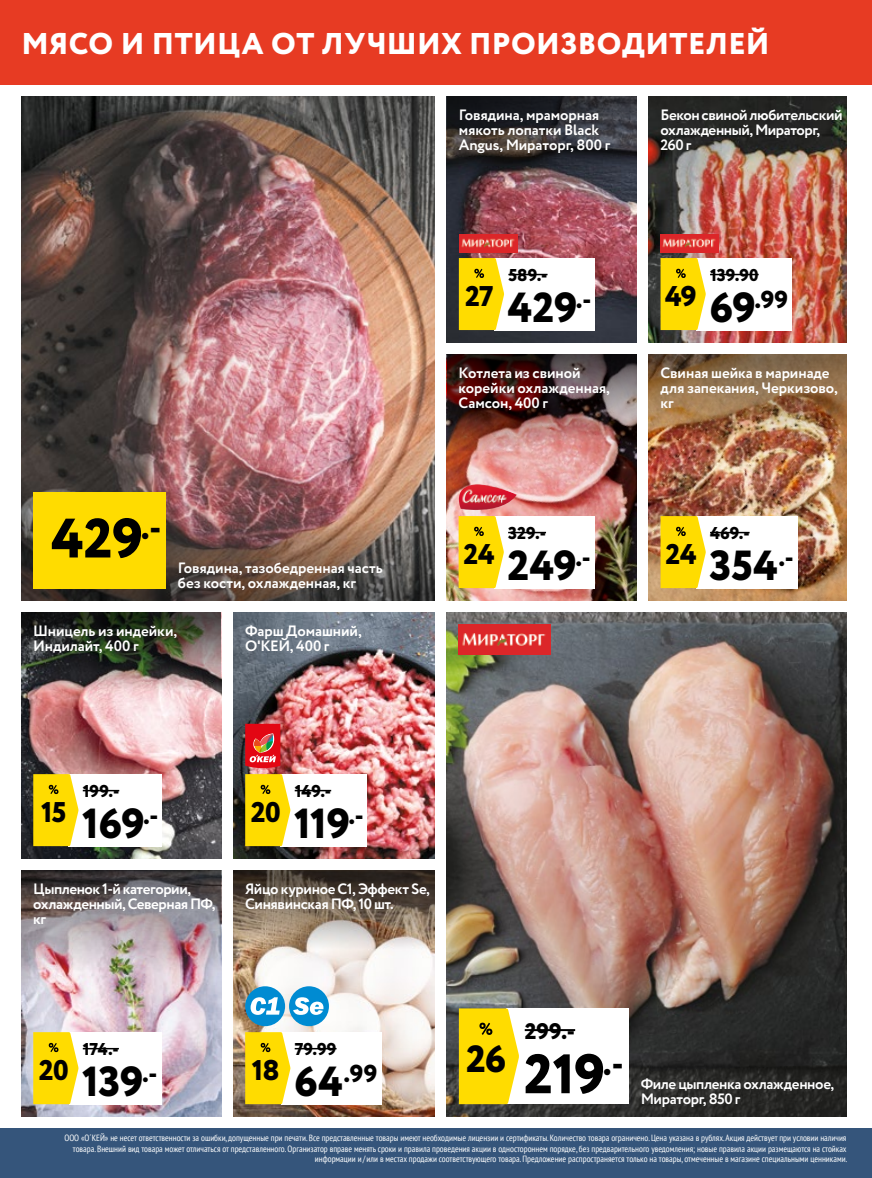
<style>
.page{position:relative;width:872px;height:1178px;background:#fff}
.page>*{position:absolute;margin:0;border:0;box-sizing:border-box;transform-origin:0 0}
.t1{font:800 55.5px "Circe";letter-spacing:-.005em;color:#000}
.t2{font:800 42px "Circe";letter-spacing:-.01em;color:#000}
.t3{font:800 37.95px "Circe";color:#000}
.t4{font:800 30px "Circe";letter-spacing:.015em;color:#fff}
.t5{font:800 28.5px "Circe";letter-spacing:-.02em;color:#000}
.t6{font:800 24.45px "Circe";color:#000}
.t7{font:800 22.5px "Circe";color:#000}
.t8{font:800 17.1px "Circe";color:#000}
.t9{font:700 15px/15px "Circe";letter-spacing:-.01em;color:#fff}
.t10{font:700 15px/15px "Circe";letter-spacing:-.03em;color:#fff}
.t11{font:condensed 9px/10.5px "PT Sans";color:#fff;text-align:right}
.s1{font-size:42px}
</style>
<div class="page">
<img style="left:648px;top:450px;width:198px;height:150px">
<img style="left:233px;top:612px;width:202px;height:246px">
<img style="left:233px;top:963px;width:202px;height:153px">
<img style="left:21px;top:990px;width:200px;height:126px">
<img style="left:21px;top:96px;width:414px;height:408px">
<img style="left:446px;top:354px;width:190px;height:246px">
<img style="left:648px;top:96px;width:198px;height:246px">
<img style="left:447px;top:612px;width:399px;height:504px">
<img style="left:446px;top:192px;width:190px;height:150px">
<svg style="left:446px;top:96px;width:190px;height:96px;background:#3a3438"></svg>
<img style="left:447px;top:354px;width:189px;height:96px">
<img style="left:648px;top:354px;width:198px;height:96px">
<img style="left:460px;top:234px;width:58px;height:18px">
<img style="left:661px;top:234px;width:58px;height:18px">
<img style="left:21px;top:705px;width:200px;height:153px">
<img style="left:21px;top:612px;width:200px;height:93px">
<img style="left:21px;top:870px;width:200px;height:120px">
<svg style="left:233px;top:870px;width:202px;height:93px;background:#8b7d70"></svg>
<img style="left:459px;top:624px;width:92px;height:30px">
<img style="left:459px;top:484px;width:58px;height:27px">
<svg style="left:21px;top:504px;width:414px;height:96px;background:#69524a"></svg>
<svg style="left:245px;top:724px;width:35px;height:44px;background:#da3232"></svg>
<div style="left:0;top:1128px;width:872px;height:50px;background:#35557b"></div>
<div style="left:33px;top:492px;width:133px;height:96px;background:#ffdc00"></div>
<div style="left:494px;top:258px;width:101px;height:72px;background:#fff"></div>
<hr style="left:508px;top:274px;width:39px;height:1px;background:#000">
<svg style="left:459px;top:258px;width:45px;height:72px;background:#fbdc17"></svg>
<div style="left:696px;top:258px;width:95px;height:72px;background:#fff"></div>
<hr style="left:710px;top:274px;width:48px;height:1px;background:#000">
<svg style="left:660px;top:258px;width:46px;height:72px;background:#f9da19"></svg>
<div style="left:494px;top:516px;width:100px;height:72px;background:#fff"></div>
<hr style="left:508px;top:532px;width:38px;height:1px;background:#000">
<svg style="left:458px;top:516px;width:46px;height:72px;background:#fbdb1a"></svg>
<div style="left:696px;top:516px;width:101px;height:72px;background:#fff"></div>
<hr style="left:710px;top:532px;width:39px;height:1px;background:#000">
<svg style="left:660px;top:516px;width:46px;height:72px;background:#fadb19"></svg>
<div style="left:69px;top:774px;width:93px;height:72px;background:#fff"></div>
<hr style="left:83px;top:790px;width:36px;height:1px;background:#000">
<svg style="left:33px;top:774px;width:45px;height:72px;background:#fada15"></svg>
<div style="left:69px;top:1032px;width:92px;height:72px;background:#fff"></div>
<hr style="left:83px;top:1048px;width:36px;height:1px;background:#000">
<svg style="left:33px;top:1032px;width:45px;height:72px;background:#fbdb16"></svg>
<div style="left:280px;top:1032px;width:101px;height:72px;background:#fff"></div>
<hr style="left:295px;top:1048px;width:41px;height:1px;background:#000">
<svg style="left:245px;top:1032px;width:45px;height:72px;background:#fbdb16"></svg>
<div style="left:280px;top:774px;width:87px;height:72px;background:#fff"></div>
<hr style="left:295px;top:790px;width:36px;height:1px;background:#000">
<svg style="left:245px;top:774px;width:45px;height:72px;background:#fadb15"></svg>
<div style="left:506px;top:1008px;width:123px;height:96px;background:#fff"></div>
<hr style="left:525px;top:1029px;width:50px;height:2px;background:#000">
<svg style="left:459px;top:1008px;width:60px;height:96px;background:#fbdb17"></svg>
<div style="left:245px;top:986px;width:40px;height:40px;background:#008bd2;border-radius:50%"></div>
<svg style="left:250px;top:997px;width:30px;height:18px"></svg>
<div style="left:289px;top:986px;width:40px;height:40px;background:#008bd2;border-radius:50%"></div>
<svg style="left:293px;top:997px;width:30px;height:18px"></svg>
<div style="left:0;top:0;width:872px;height:84px;background:#e73b23"></div>
<h3 class="t4" style="left:21px;top:23px;width:749px">МЯСО И ПТИЦА ОТ ЛУЧШИХ ПРОИЗВОДИТЕЛЕЙ</h3>
<h1 class="t1" style="left:51px;top:501px;width:111px">429<sup>.-</sup></h1>
<h3 class="t9" style="left:178px;top:561px;width:206px">Говядина, тазобедренная часть без кости, охлажденная, кг</h3>
<h3 class="t9" style="left:33px;top:624px;width:145px">Шницель из индейки,<br>Индилайт, 400 г</h3>
<h3 class="t9" style="left:245px;top:624px;width:118px">Фарш Домашний,<br>О'КЕЙ, 400 г</h3>
<h3 class="t9" style="left:459px;top:108px;width:153px">Говядина, мраморная мякоть лопатки Black<br>Angus, Мираторг, 800 г</h3>
<h3 class="t10" style="left:660px;top:108px;width:184px">Бекон свиной любительский охлажденный, Мираторг,<br>260 г</h3>
<h3 class="t8" style="left:508px;top:264px;width:41px">589.-</h3>
<h3 class="t8" style="left:710px;top:264px;width:50px">139.90</h3>
<h3 class="t5" style="left:465px;top:277px;width:30px">27</h3>
<h2 class="t2" style="left:508px;top:279px;width:85px">429<sup>.-</sup></h2>
<h3 class="t5" style="left:665px;top:277px;width:33px">49</h3>
<h3 class="t6" style="left:709px;top:283px;width:80px"><span class="s1">69</span>.99</h3>
<h3 class="t9" style="left:458px;top:366px;width:153px">Котлета из свиной корейки охлажденная,<br>Самсон, 400 г</h3>
<h3 class="t9" style="left:660px;top:366px;width:179px">Свиная шейка в маринаде для запекания, Черкизово, кг</h3>
<h3 class="t8" style="left:508px;top:522px;width:39px">329.-</h3>
<h3 class="t8" style="left:710px;top:522px;width:41px">469.-</h3>
<h3 class="t5" style="left:463px;top:535px;width:33px">24</h3>
<h2 class="t2" style="left:507px;top:537px;width:85px">249<sup>.-</sup></h2>
<h3 class="t5" style="left:665px;top:535px;width:33px">24</h3>
<h2 class="t2" style="left:709px;top:537px;width:86px">354<sup>.-</sup></h2>
<h3 class="t8" style="left:83px;top:780px;width:38px">199.-</h3>
<h3 class="t8" style="left:295px;top:780px;width:38px">149.-</h3>
<h3 class="t5" style="left:41px;top:793px;width:27px">15</h3>
<h2 class="t2" style="left:82px;top:795px;width:78px">169<sup>.-</sup></h2>
<h3 class="t5" style="left:251px;top:793px;width:31px">20</h3>
<h2 class="t2" style="left:294px;top:795px;width:71px">119<sup>.-</sup></h2>
<h3 class="t10" style="left:33px;top:882px;width:184px">Цыпленок 1-й категории, охлажденный, Северная ПФ, кг</h3>
<h3 class="t9" style="left:245px;top:882px;width:186px">Яйцо куриное С1, Эффект Se,<br>Синявинская ПФ, 10 шт.</h3>
<h3 class="t7" style="left:525px;top:1016px;width:52px">299.-</h3>
<h3 class="t8" style="left:295px;top:1038px;width:43px">79.99</h3>
<h3 class="t8" style="left:83px;top:1038px;width:38px">174.-</h3>
<h3 class="t3" style="left:466px;top:1033px;width:41px">26</h3>
<h1 class="t1" style="left:524px;top:1036px;width:101px">219<sup>.-</sup></h1>
<h3 class="t5" style="left:252px;top:1051px;width:29px">18</h3>
<h3 class="t5" style="left:39px;top:1051px;width:31px">20</h3>
<h3 class="t6" style="left:294px;top:1057px;width:85px"><span class="s1">64</span>.99</h3>
<h2 class="t2" style="left:82px;top:1053px;width:77px">139<sup>.-</sup></h2>
<h3 class="t9" style="left:641px;top:1077px;width:195px">Филе цыпленка охлажденное,<br>Мираторг, 850 г</h3>
<p class="t11" style="left:64px;top:1132px;width:784px">ООО «О´КЕЙ» не несет ответственности за ошибки, допущенные при печати. Все представленные товары имеют необходимые лицензии и сертификаты. Количество товара ограничено. Цена указана в рублях. Акция действует при условии наличия товара. Внешний вид товара может отличаться от представленного. Организатор вправе менять сроки и правила проведения акции в одностороннем порядке, без предварительного уведомления; новые правила акции размещаются на стойках информации и / или в местах продажи соответствующего товара. Предложение распространяется только на товары, отмеченные в магазине специальными ценниками.</p>
</div>
